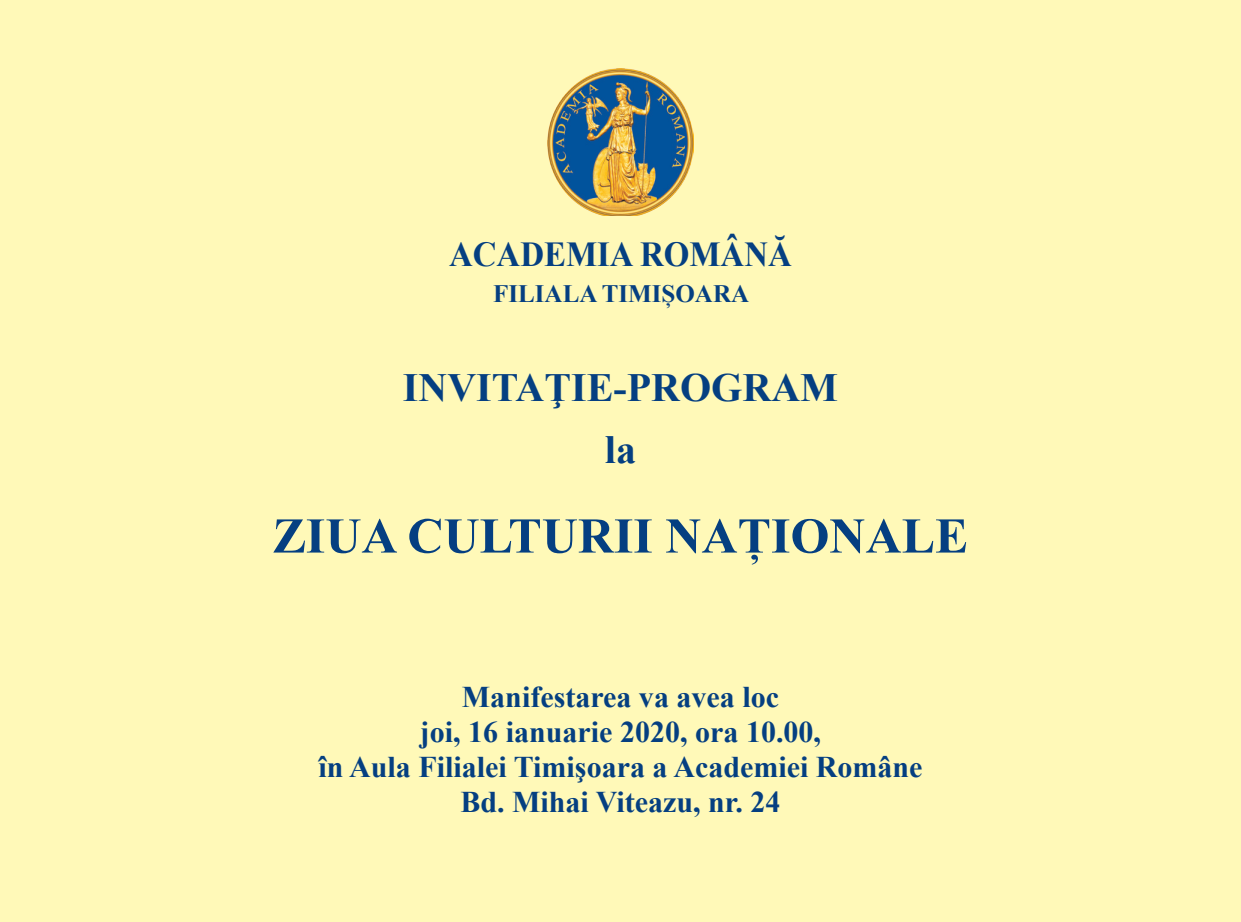
<style>
.page{position:relative;width:1241px;height:922px;background:#fff}
.page>*{position:absolute;margin:0;border:0;box-sizing:border-box;transform-origin:0 0}
.t1{font:700 50px "Times New Roman";color:#053f81}
.t2{font:700 40px "Times New Roman";color:#053f81}
.t3{font:700 35px "Times New Roman";color:#053f81;scale:.94 1}
.t4{font:700 30px "Times New Roman";color:#053f81}
.t5{font:700 25px "Times New Roman";color:#053f81}
</style>
<div class="page">
<div style="left:0;top:0;width:1240px;height:921px;background:#fff9b8"></div>
<img style="left:547px;top:69px;width:146px;height:147px">
<p class="t3" style="left:449px;top:230px;width:366px">ACADEMIA ROMÂNĂ</p>
<p class="t5" style="left:493px;top:276px;width:257px">FILIALA TIMIȘOARA</p>
<p class="t2" style="left:403px;top:360px;width:436px">INVITAŢIE-PROGRAM</p>
<p class="t2" style="left:605px;top:422px;width:33px">la</p>
<p class="t1" style="left:272px;top:501px;width:697px">ZIUA CULTURII NAȚIONALE</p>
<p class="t4" style="left:462px;top:675px;width:318px">Manifestarea va avea loc</p>
<p class="t4" style="left:420px;top:710px;width:402px">joi, 16 ianuarie 2020, ora 10.00,</p>
<p class="t4" style="left:318px;top:745px;width:605px">în Aula Filialei Timişoara a Academiei Române</p>
<p class="t4" style="left:460px;top:780px;width:321px">Bd. Mihai Viteazu, nr. 24</p>
</div>
